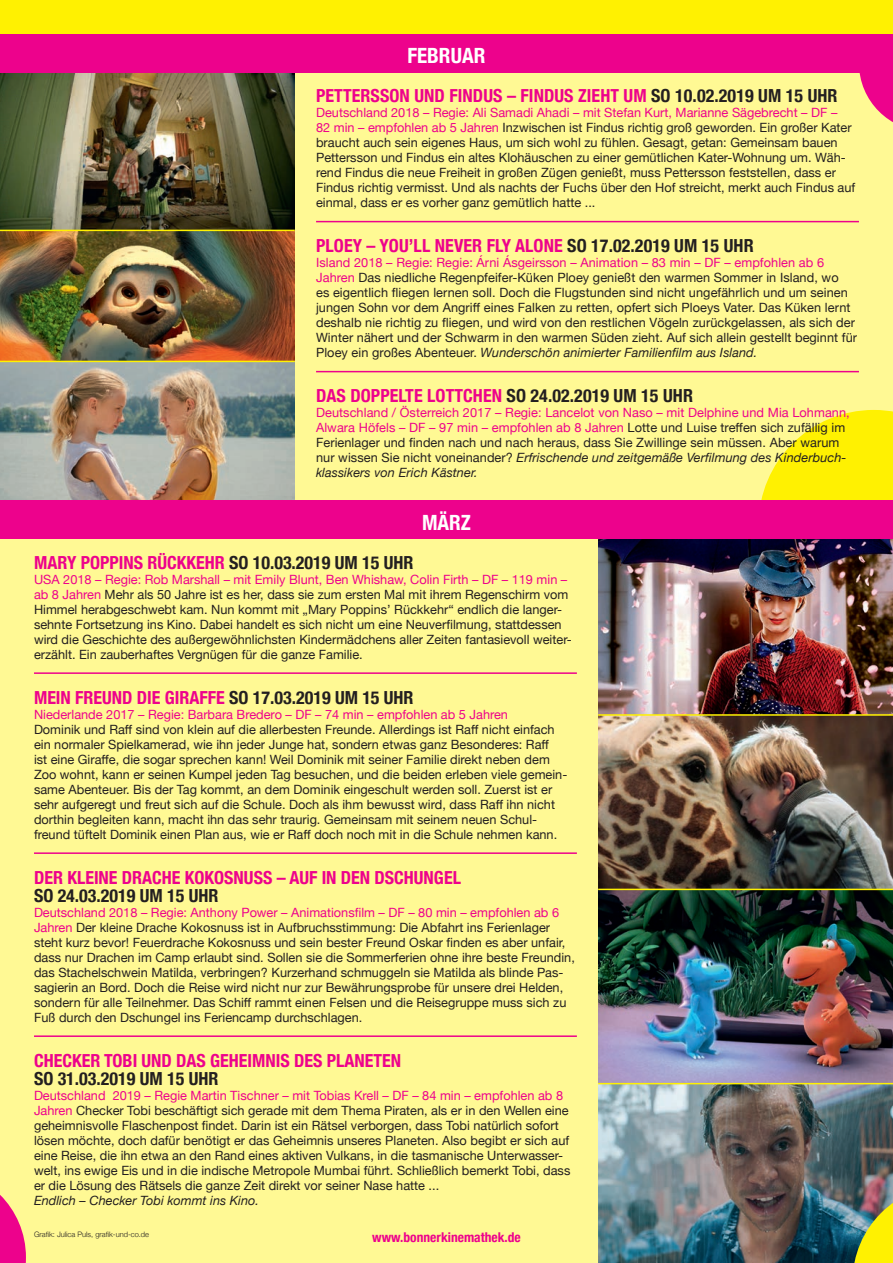
<style>
.page{position:relative;width:893px;height:1263px;background:#fff994}
.page>*{position:absolute;margin:0;border:0;box-sizing:border-box;transform-origin:0 0}
.t1{font:700 condensed 21px "Helvetica Neue";color:#fff}
.t2{font:700 condensed 18px "Helvetica Neue";color:#ed028c}
.t3{font:700 condensed 18px "Helvetica Neue";color:#231f20}
.t4{font:700 condensed 13.5px "Helvetica Neue";color:#ed028c}
.t5{font:12.75px/15px "Helvetica Neue";color:#231f20}
.t6{font:12.75px "Helvetica Neue";color:#ed028c}
.t7{font:italic 12.75px "Helvetica Neue";color:#231f20}
.t8{font:300 7.5px "Helvetica Neue";color:#231f20}
.s1{color:#231f20}
.s2{color:#ed028c}
.s3{font-style:italic}
</style>
<div class="page">
<svg style="left:761px;top:410px;width:132px;height:90px"></svg>
<img style="left:598px;top:539px;width:295px;height:724px">
<svg style="left:859px;top:72px;width:34px;height:50px"></svg>
<img style="left:0;top:362px;width:295px;height:138px">
<svg style="left:0;top:1195px;width:26px;height:68px"></svg>
<img style="left:0;top:72px;width:295px;height:289px">
<hr style="left:316px;top:221px;width:543px;height:1px;background:#ed028c">
<hr style="left:316px;top:371px;width:543px;height:1px;background:#ed028c">
<hr style="left:34px;top:672px;width:543px;height:2px;background:#ed028c">
<hr style="left:34px;top:852px;width:543px;height:2px;background:#ed028c">
<hr style="left:34px;top:1035px;width:543px;height:2px;background:#ed028c">
<div style="left:0;top:500px;width:893px;height:39px;background:#ed028c"></div>
<div style="left:0;top:0;width:893px;height:34px;background:#fff101"></div>
<div style="left:0;top:34px;width:893px;height:38px;background:#ed028c"></div>
<hr style="left:0;top:361px;width:295px;height:1px;background:#fff101">
<hr style="left:598px;top:714px;width:295px;height:2px;background:#fff101">
<hr style="left:598px;top:1083px;width:295px;height:1px;background:#fff101">
<hr style="left:598px;top:889px;width:295px;height:1px;background:#fff101">
<img style="left:853px;top:1185px;width:40px;height:78px">
<hr style="left:0;top:230px;width:295px;height:1px;background:#fff101">
<h1 class="t1" style="left:407px;top:38px;width:80px">FEBRUAR</h1>
<h2 class="t2" style="left:316px;top:81px;width:523px">PETTERSSON UND FINDUS – FINDUS ZIEHT UM <span class="s1">SO 10.02.2019 UM 15 UHR</span></h2>
<p class="t5" style="left:316px;top:106px;width:541px"><span class="s2">Deutschland 2018 – Regie: Ali Samadi Ahadi – mit Stefan Kurt, Marianne Sägebrecht – DF –<br>82 min – empfohlen ab 5 Jahren</span> Inzwischen ist Findus richtig groß geworden. Ein großer Kater braucht auch sein eigenes Haus, um sich wohl zu fühlen. Gesagt, getan: Gemeinsam bauen Pettersson und Findus ein altes Klohäuschen zu einer gemütlichen Kater-Wohnung um. Wäh&shy;rend Findus die neue Freiheit in großen Zügen genießt, muss Pettersson feststellen, dass er Findus richtig vermisst. Und als nachts der Fuchs über den Hof streicht, merkt auch Findus auf einmal, dass er es vorher ganz gemütlich hatte ...</p>
<h2 class="t2" style="left:316px;top:231px;width:439px">PLOEY – YOU’LL NEVER FLY ALONE <span class="s1">SO 17.02.2019 UM 15 UHR</span></h2>
<p class="t5" style="left:316px;top:256px;width:542px"><span class="s2">Island 2018 – Regie: Regie: Árni Ásgeirsson – Animation – 83 min – DF – empfohlen ab 6<br>Jahren</span> Das niedliche Regenpfeifer-Küken Ploey genießt den warmen Sommer in Island, wo<br>es eigentlich fliegen lernen soll. Doch die Flugstunden sind nicht ungefährlich und um seinen jungen Sohn vor dem Angriff eines Falken zu retten, opfert sich Ploeys Vater. Das Küken lernt deshalb nie richtig zu fliegen, und wird von den restlichen Vögeln zurückgelassen, als sich der Winter nähert und der Schwarm in den warmen Süden zieht. Auf sich allein gestellt beginnt für Ploey ein großes Abenteuer. <span class="s3">Wunderschön animierter Familienfilm aus Island.</span></p>
<h2 class="t2" style="left:316px;top:381px;width:378px">DAS DOPPELTE LOTTCHEN <span class="s1">SO 24.02.2019 UM 15 UHR</span></h2>
<p class="t5" style="left:316px;top:406px;width:535px"><span class="s2">Deutschland / Österreich 2017 – Regie: Lancelot von Naso – mit Delphine und Mia Lohmann, Alwara Höfels – DF – 97 min – empfohlen ab 8 Jahren</span> Lotte und Luise treffen sich zufällig im Ferienlager und finden nach und nach heraus, dass Sie Zwillinge sein müssen. Aber warum nur wissen Sie nicht voneinander? <span class="s3">Erfrischende und zeitgemäße Verfilmung des Kinderbuch&shy;klassikers von Erich Kästner.</span></p>
<h1 class="t1" style="left:422px;top:505px;width:50px">MÄRZ</h1>
<h2 class="t2" style="left:34px;top:547px;width:381px">MARY POPPINS RÜCKKEHR <span class="s1">SO 10.03.2019 UM 15 UHR</span></h2>
<p class="t5" style="left:34px;top:573px;width:539px"><span class="s2">USA 2018 – Regie: Rob Marshall – mit Emily Blunt, Ben Whishaw, Colin Firth – DF – 119 min – ab 8 Jahren</span> Mehr als 50 Jahre ist es her, dass sie zum ersten Mal mit ihrem Regenschirm vom Himmel herabgeschwebt kam. Nun kommt mit „Mary Poppins’ Rückkehr“ endlich die langer&shy;sehnte Fortsetzung ins Kino. Dabei handelt es sich nicht um eine Neuverfilmung, stattdessen wird die Geschichte des außergewöhnlichsten Kindermädchens aller Zeiten fantasievoll weiter&shy;erzählt. Ein zauberhaftes Vergnügen für die ganze Familie.</p>
<h2 class="t2" style="left:34px;top:682px;width:381px">MEIN FREUND DIE GIRAFFE <span class="s1">SO 17.03.2019 UM 15 UHR</span></h2>
<p class="t6" style="left:34px;top:705px;width:476px">Niederlande 2017 – Regie: Barbara Bredero – DF – 74 min – empfohlen ab 5 Jahren</p>
<p class="t5" style="left:34px;top:723px;width:535px">Dominik und Raff sind von klein auf die allerbesten Freunde. Allerdings ist Raff nicht einfach ein normaler Spielkamerad, wie ihn jeder Junge hat, sondern etwas ganz Besonderes: Raff<br>ist eine Giraffe, die sogar sprechen kann! Weil Dominik mit seiner Familie direkt neben dem Zoo wohnt, kann er seinen Kumpel jeden Tag besuchen, und die beiden erleben viele gemein&shy;same Abenteuer. Bis der Tag kommt, an dem Dominik eingeschult werden soll. Zuerst ist er sehr aufgeregt und freut sich auf die Schule. Doch als ihm bewusst wird, dass Raff ihn nicht dorthin begleiten kann, macht ihn das sehr traurig. Gemeinsam mit seinem neuen Schul&shy;freund tüftelt Dominik einen Plan aus, wie er Raff doch noch mit in die Schule nehmen kann.</p>
<h2 class="t2" style="left:34px;top:862px;width:428px">DER KLEINE DRACHE KOKOSNUSS – AUF IN DEN DSCHUNGEL</h2>
<h2 class="t3" style="left:34px;top:880px;width:186px">SO 24.03.2019 UM 15 UHR</h2>
<p class="t5" style="left:34px;top:906px;width:542px"><span class="s2">Deutschland 2018 – Regie: Anthony Power – Animationsfilm – DF – 80 min – empfohlen ab 6<br>Jahren</span> Der kleine Drache Kokosnuss ist in Aufbruchsstimmung: Die Abfahrt ins Ferienlager steht kurz bevor! Feuerdrache Kokosnuss und sein bester Freund Oskar finden es aber unfair, dass nur Drachen im Camp erlaubt sind. Sollen sie die Sommerferien ohne ihre beste Freundin, das Stachelschwein Matilda, verbringen? Kurzerhand schmuggeln sie Matilda als blinde Pas&shy;sagierin an Bord. Doch die Reise wird nicht nur zur Bewährungsprobe für unsere drei Helden, sondern für alle Teilnehmer. Das Schiff rammt einen Felsen und die Reisegruppe muss sich zu Fuß durch den Dschungel ins Feriencamp durchschlagen.</p>
<h2 class="t2" style="left:34px;top:1045px;width:369px">CHECKER TOBI UND DAS GEHEIMNIS DES PLANETEN</h2>
<h2 class="t3" style="left:34px;top:1063px;width:186px">SO 31.03.2019 UM 15 UHR</h2>
<p class="t5" style="left:34px;top:1089px;width:538px"><span class="s2">Deutschland 2019 – Regie Martin Tischner – mit Tobias Krell – DF – 84 min – empfohlen ab 8<br>Jahren</span> Checker Tobi beschäftigt sich gerade mit dem Thema Piraten, als er in den Wellen eine geheimnisvolle Flaschenpost findet. Darin ist ein Rätsel verborgen, dass Tobi natürlich sofort lösen möchte, doch dafür benötigt er das Geheimnis unseres Planeten. Also begibt er sich auf eine Reise, die ihn etwa an den Rand eines aktiven Vulkans, in die tasmanische Unterwasser&shy;welt, ins ewige Eis und in die indische Metropole Mumbai führt. Schließlich bemerkt Tobi, dass er die Lösung des Rätsels die ganze Zeit direkt vor seiner Nase hatte ...</p>
<p class="t7" style="left:34px;top:1191px;width:227px">Endlich – Checker Tobi kommt ins Kino.</p>
<p class="t8" style="left:34px;top:1228px;width:117px">Grafik: Julica Puls, grafik-und-co.de</p>
<p class="t4" style="left:372px;top:1226px;width:150px">www.bonnerkinemathek.de</p>
</div>
